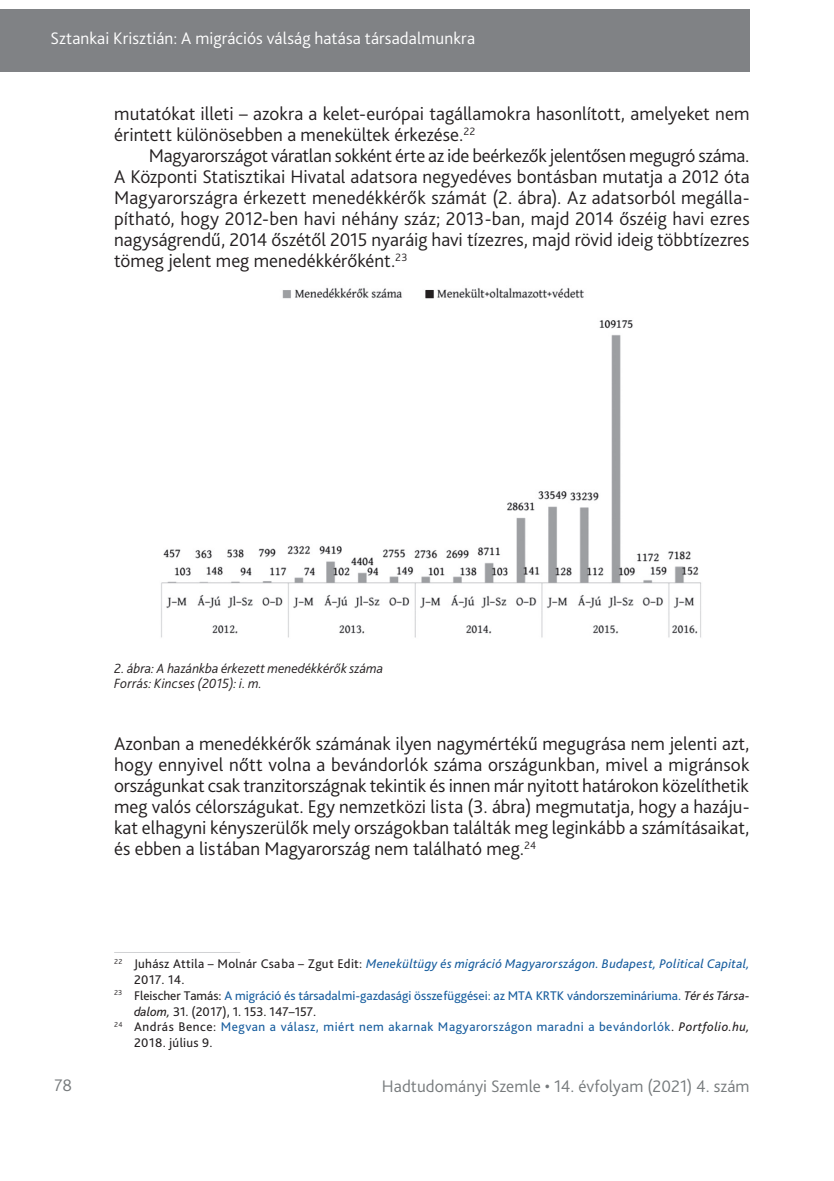
<style>
.page{position:relative;width:834px;height:1181px;background:#fff}
.page>*{position:absolute;margin:0;border:0;box-sizing:border-box;transform-origin:0 0}
._2__Body_1st__3mm{font:300 19.25px/21px "Bliss Pro";color:#231f20;text-align:justify}
._1__Body{font:300 19.25px/21px "Bliss Pro";letter-spacing:.005em;color:#231f20;text-align:justify}
._2__Body_1st_paragra{font:300 19.25px/21px "Bliss Pro";color:#231f20}
.t1{font:300 17.5px "Bliss Pro";color:#fff}
.t2{font:300 17.5px "Bliss Pro";letter-spacing:.005em;color:#767a7c}
.Ábra__képalárás{font:italic 300 14px "Bliss Pro";color:#231f20}
.ábra_forrás{font:italic 300 14px "Bliss Pro";letter-spacing:.015em;color:#231f20}
.Lábjegyzet{font:13.12px/15.8px "Bliss Pro";color:#175d9e}
.Lábjegyzet-2{font:italic 13.12px/15.8px "Bliss Pro";letter-spacing:.02em;color:#175d9e}
.Lábjegyzet-3{font:13.12px/15.8px "Bliss Pro";letter-spacing:.04em;color:#175d9e}
.s1{font-style:normal;color:#231f20}
.s2{color:#231f20}
.s3{font-style:italic;color:#231f20}
</style>
<div class="page">
<div style="left:0;top:9px;width:749px;height:63px;background:#808285"></div>
<img style="left:161px;top:287px;width:540px;height:351px">
<hr style="left:114px;top:952px;width:126px;height:1px;background:#d1d2d4">
<p class="t1" style="left:51px;top:27px;width:426px">Sztankai Krisztián: A migrációs válság hatása társadalmunkra</p>
<p class="_2__Body_1st_paragra" style="left:114px;top:103px;width:636px">mutatókat illeti – azokra a kelet-európai tagállamokra hasonlított, amelyeket nem érintett különösebben a menekültek érkezése.<sup>22</sup></p>
<p class="_1__Body" style="left:114px;top:145px;width:637px;text-indent:35px">Magyarországot váratlan sokként érte az ide beérkezők jelentősen megugró száma.<br>A Központi Statisztikai Hivatal adatsora negyedéves bontásban mutatja a -2012 óta Magyarországra érkezett menedékkérők számát (2. ábra). Az adatsorból megálla&shy;pítható, hogy 2012-ben havi néhány száz; 2013-ban, majd 2014 őszéig havi ezres nagyságrendű, 2014 őszétől 2015 nyaráig havi tízezres, majd rövid ideig többtízezres tömeg jelent meg menedékkérőként.<sup>23</sup></p>
<p class="Ábra__képalárás" style="left:114px;top:660px;width:270px">2. ábra: A hazánkba érkezett menedékkérők száma</p>
<p class="ábra_forrás" style="left:114px;top:674px;width:149px">Forrás: Kincses (2015): i. m.</p>
<p class="_2__Body_1st__3mm" style="left:114px;top:733px;width:636px">Azonban a menedékkérők számának ilyen nagymértékű megugrása nem jelenti azt, hogy ennyivel nőtt volna a bevándorlók száma országunkban, mivel a migránsok országunkat csak tranzitországnak tekintik és innen már nyitott határokon közelíthetik meg valós célországukat. Egy nemzetközi lista (3. ábra) megmutatja, hogy a hazáju&shy;kat elhagyni kényszerülők mely országokban találták meg leginkább a számításaikat, és ebben a listában Magyarország nem található meg.<sup>24</sup></p>
<p class="Lábjegyzet-2" style="left:134px;top:955px;width:617px;text-indent:-20px"><sup>22</sup> <span class="s1">Juhász Attila – Molnár Csaba – Zgut Edit:</span> Menekültügy és migráció Magyarországon. Budapest, Political Capital,<br><span class="s1">2017. 14.</span></p>
<p class="Lábjegyzet" style="left:134px;top:987px;width:617px;text-indent:-20px"><sup>23</sup> <span class="s2">Fleischer Tamás:</span> A migráció és társadalmi-gazdasági összefüggései: az MTA KRTK vándorszemináriuma. <span class="s3">Tér és Társa&shy;dalom,</span> <span class="s2">31. (2017), 1. 153. 147–157.</span></p>
<p class="Lábjegyzet-3" style="left:134px;top:1018px;width:617px;text-indent:-20px"><sup>24</sup> <span class="s2">András Bence:</span> Megvan a válasz, miért nem akarnak Magyarországon maradni a bevándorlók<span class="s2">.</span> <span class="s3">Portfolio.hu,<br></span><span class="s2">2018. július 9.</span></p>
<p class="t2" style="left:54px;top:1074px;width:19px">78</p>
<p class="t2" style="left:382px;top:1075px;width:369px">Hadtudományi Szemle • 14. évfolyam (2021) 4. szám</p>
</div>
